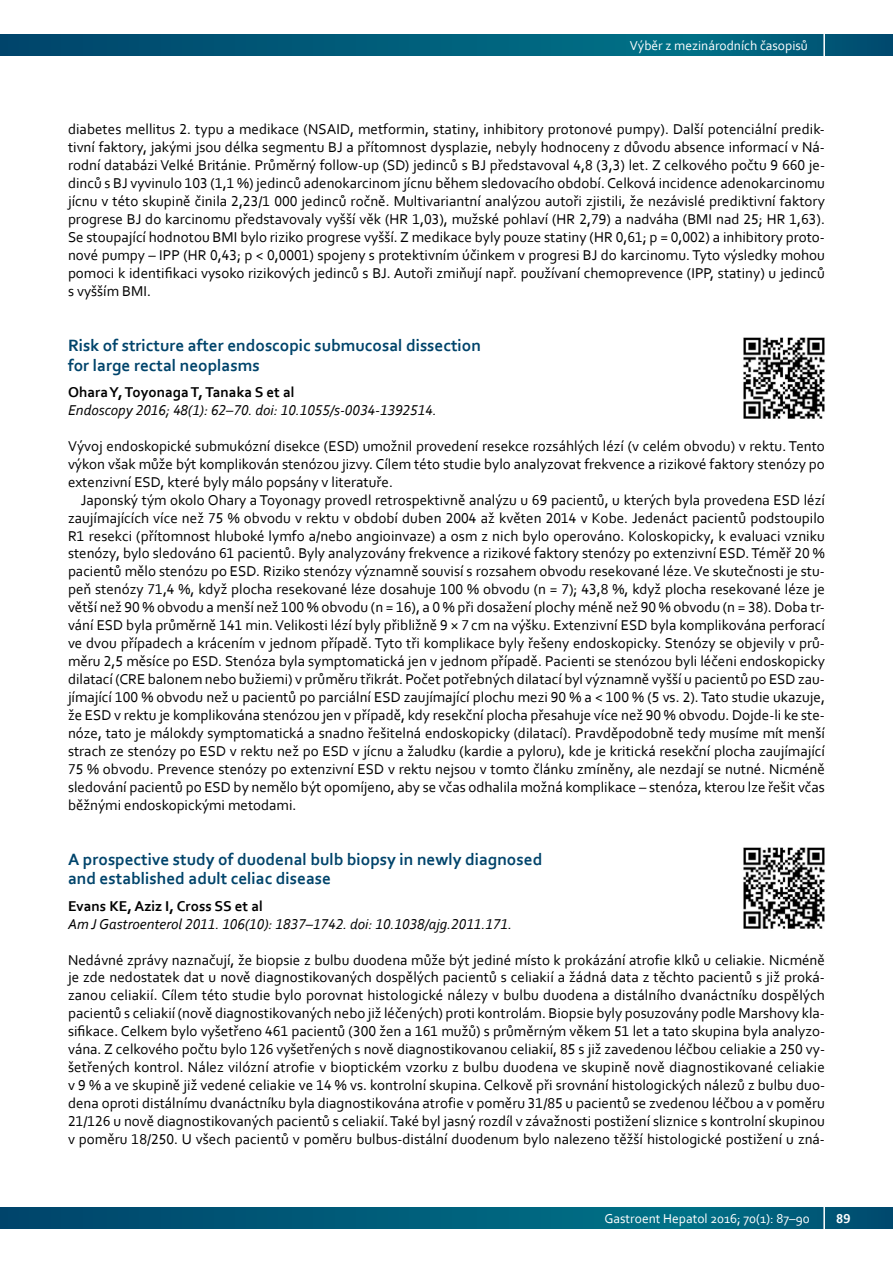
<style>
.page{position:relative;width:893px;height:1263px;background:#fff}
.page>*{position:absolute;margin:0;border:0;box-sizing:border-box;transform-origin:0 0}
.t1{font:700 17.25px/19.5px "Corbel";color:#00446b}
.t2{font:15px/18px "Corbel";color:#000;text-align:justify}
.t3{font:italic 15px "Corbel";color:#000}
.t4{font:700 15px "Corbel";color:#000}
.t5{font:13.5px "Corbel";color:#fff}
.t6{font:700 13.5px "Corbel";color:#fff}
</style>
<div class="page">
<svg style="left:0;top:34px;width:893px;height:22px;background:#005b79"></svg>
<hr style="left:823px;top:0;width:2px;height:79px;background:#fff">
<svg style="left:0;top:1207px;width:893px;height:22px;background:#005b79"></svg>
<hr style="left:823px;top:1184px;width:2px;height:79px;background:#fff">
<img style="left:743px;top:337px;width:82px;height:82px">
<img style="left:743px;top:847px;width:82px;height:82px">
<p class="t5" style="left:630px;top:37px;width:180px">Výběr z mezinárodních časopisů</p>
<p class="t5" style="left:531px;top:37px;width:279px">Hereditárny angioedém ako príčina bolestí brucha</p>
<p class="t2" style="left:68px;top:120px;width:758px">diabetes mellitus 2. typu a medikace (NSAID, metformin, statiny, inhibitory protonové pumpy). Další potenciální predik&shy;tivní faktory, jakými jsou délka segmentu BJ a přítomnost dysplazie, nebyly hodnoceny z důvodu absence informací v Ná&shy;rodní databázi Velké Británie. Průměrný follow-up (SD) jedinců s BJ představoval 4,8 (3,3) let. Z celkového počtu 9 660 je&shy;dinců s BJ vyvinulo 103 (1,1 %) jedinců adenokarcinom jícnu během sledovacího období. Celková incidence adenokarcinomu jícnu v této skupině činila 2,23/1 000 jedinců ročně. Multivariantní analýzou autoři zjistili, že nezávislé prediktivní faktory progrese BJ do karcinomu představovaly vyšší věk (HR 1,03), mužské pohlaví (HR 2,79) a nadváha (BMI nad 25; HR 1,63).<br>Se stoupající hodnotou BMI bylo riziko progrese vyšší. Z medikace byly pouze statiny (HR 0,61; p = 0,002) a inhibitory proto&shy;nové pumpy – IPP (HR 0,43; p &lt; 0,0001) spojeny s protektivním účinkem v progresi BJ do karcinomu. Tyto výsledky mohou pomoci k identifikaci vysoko rizikových jedinců s BJ. Autoři zmiňují např. používaní chemoprevence (IPP, statiny) u jedinců s vyšším BMI.</p>
<p class="t1" style="left:68px;top:335px;width:414px">Risk of stricture after endoscopic submucosal dissection for large rectal neoplasms</p>
<p class="t4" style="left:68px;top:383px;width:228px">Ohara Y, Toyonaga T, Tanaka S et al</p>
<p class="t3" style="left:68px;top:401px;width:370px">Endoscopy 2016; 48(1): 62–70. doi: 10.1055/s-0034-1392514.</p>
<p class="t2" style="left:68px;top:436px;width:758px">Vývoj endoskopické submukózní disekce (ESD) umožnil provedení resekce rozsáhlých lézí (v celém obvodu) v rektu. Tento výkon však může být komplikován stenózou jizvy. Cílem této studie bylo analyzovat frekvence a rizikové faktory stenózy po extenzivní ESD, které byly málo popsány v literatuře.</p>
<p class="t2" style="left:68px;top:490px;width:758px;text-indent:13px">Japonský tým okolo Ohary a Toyonagy provedl retrospektivně analýzu u 69 pacientů, u kterých byla provedena ESD lézí zaujímajících více než 75 % obvodu v rektu v období duben 2004 až květen 2014 v Kobe. Jedenáct pacientů podstoupilo R1 resekci (přítomnost hluboké lymfo a/nebo angioinvaze) a osm z nich bylo operováno. Koloskopicky, k evaluaci vzniku stenózy, bylo sledováno 61 pacientů. Byly analyzovány frekvence a rizikové faktory stenózy po extenzivní ESD. Téměř 20 % pacientů mělo stenózu po ESD. Riziko stenózy významně souvisí s rozsahem obvodu resekované léze. Ve skutečnosti je stu&shy;peň stenózy 71,4 %, když plocha resekované léze dosahuje 100 % obvodu (n = 7); 43,8 %, když plocha resekované léze je větší než 90 % obvodu a menší než 100 % obvodu (n = 16), a 0 % při dosažení plochy méně než 90 % obvodu (n = 38). Doba tr&shy;vání ESD byla průměrně 141 min. Velikosti lézí byly přibližně 9 × 7cm na výšku. Extenzivní ESD byla komplikována perforací ve dvou případech a krácením v jednom případě. Tyto tři komplikace byly řešeny endoskopicky. Stenózy se objevily v prů&shy;měru 2,5 měsíce po ESD. Stenóza byla symptomatická jen v jednom případě. Pacienti se stenózou byli léčeni endoskopicky dilatací (CRE balonem nebo bužiemi) v průměru třikrát. Počet potřebných dilatací byl významně vyšší u pacientů po ESD zau&shy;jímající 100 % obvodu než u pacientů po parciální ESD zaujímající plochu mezi 90 % a &lt; 100 % (5 vs. 2). Tato studie ukazuje, že ESD v rektu je komplikována stenózou jen v případě, kdy resekční plocha přesahuje více než 90 % obvodu. Dojde-li ke ste&shy;nóze, tato je málokdy symptomatická a snadno řešitelná endoskopicky (dilatací). Pravděpodobně tedy musíme mít menší strach ze stenózy po ESD v rektu než po ESD v jícnu a žaludku (kardie a pyloru), kde je kritická resekční plocha zaujímající 75 % obvodu. Prevence stenózy po extenzivní ESD v rektu nejsou v tomto článku zmíněny, ale nezdají se nutné. Nicméně sledování pacientů po ESD by nemělo být opomíjeno, aby se včas odhalila možná komplikace – stenóza, kterou lze řešit včas běžnými endoskopickými metodami.</p>
<p class="t1" style="left:68px;top:849px;width:476px">A prospective study of duodenal bulb biopsy in newly diagnosed and established adult celiac disease</p>
<p class="t4" style="left:68px;top:896px;width:196px">Evans KE, Aziz I, Cross SS et al</p>
<p class="t3" style="left:68px;top:914px;width:445px">AmJ Gastroenterol 2011. 106(10): 1837–1742. doi: 10.1038/ajg.2011.171.</p>
<p class="t2" style="left:68px;top:950px;width:758px">Nedávné zprávy naznačují, že biopsie z bulbu duodena může být jediné místo k prokázání atrofie klků u celiakie. Nicméně je zde nedostatek dat u nově diagnostikovaných dospělých pacientů s celiakií a žádná data z těchto pacientů s již proká&shy;zanou celiakií. Cílem této studie bylo porovnat histologické nálezy v bulbu duodena a distálního dvanáctníku dospělých pacientů s celiakií (nově diagnostikovaných nebo již léčených) proti kontrolám. Biopsie byly posuzovány podle Marshovy kla&shy;sifikace. Celkem bylo vyšetřeno 461 pacientů (300 žen a 161 mužů) s průměrným věkem 51 let a tato skupina byla analyzo&shy;vána. Z celkového počtu bylo 126 vyšetřených s nově diagnostikovanou celiakií, 85 s již zavedenou léčbou celiakie a 250 vy&shy;šetřených kontrol. Nález vilózní atrofie v bioptickém vzorku z bulbu duodena ve skupině nově diagnostikované celiakie v 9 % a ve skupině již vedené celiakie ve 14 % vs. kontrolní skupina. Celkově při srovnání histologických nálezů z bulbu duo&shy;dena oproti distálnímu dvanáctníku byla diagnostikována atrofie v poměru 31/85 u pacientů se zvedenou léčbou a v poměru 21/126 u nově diagnostikovaných pacientů s celiakií. Také byl jasný rozdíl v závažnosti postižení sliznice s kontrolní skupinou v poměru 18/250. U všech pacientů v poměru bulbus-distální duodenum bylo nalezeno těžší histologické postižení u zná-</p>
<p class="t5" style="left:604px;top:1210px;width:207px">Gastroent Hepatol 2016; 70(1): 87–90</p>
<p class="t6" style="left:836px;top:1210px;width:16px">89</p>
</div>
